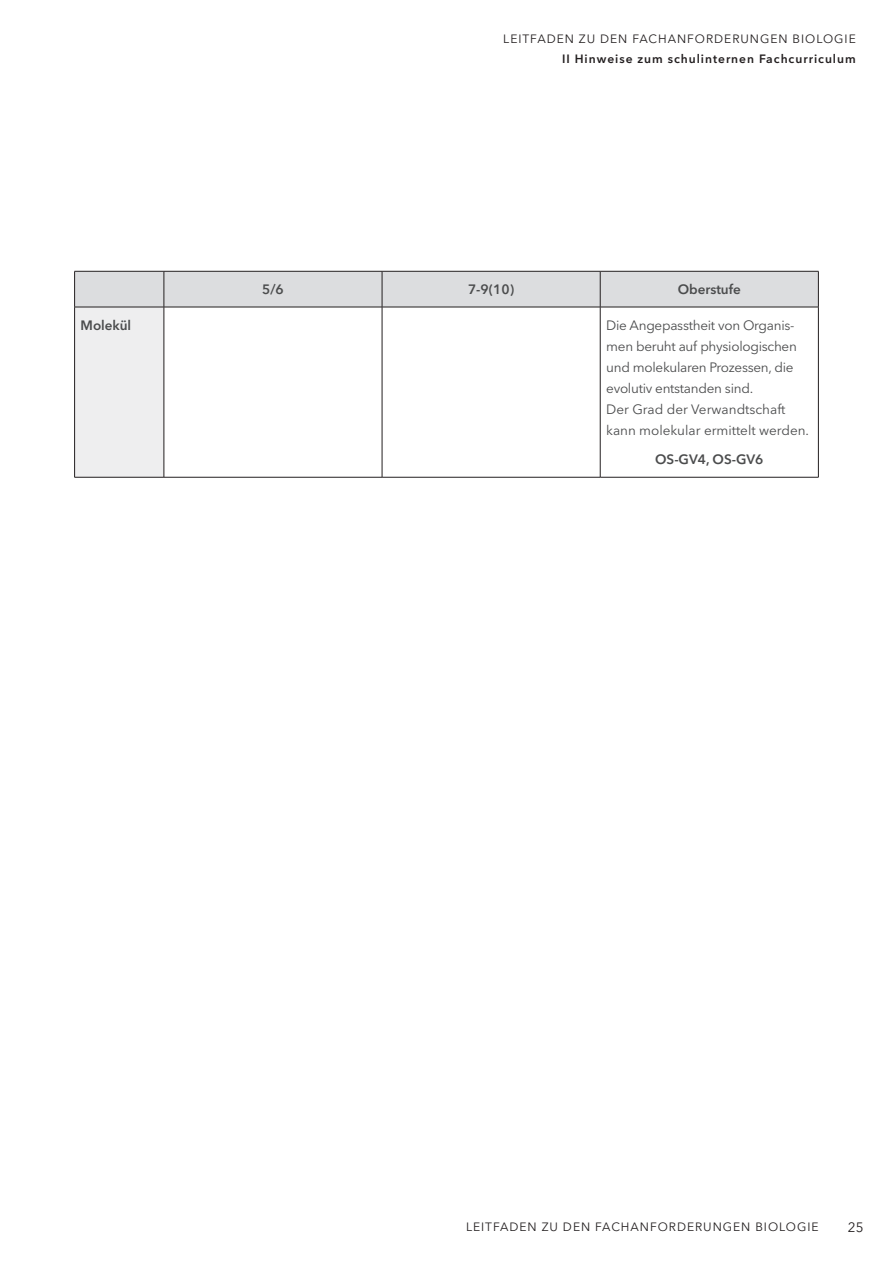
<style>
.page{position:relative;width:893px;height:1263px;background:#fff}
.page>*{position:absolute;margin:0;border:0;box-sizing:border-box;transform-origin:0 0}
.t1{font:13.5px/21px "Avenir Next LT Pro";letter-spacing:-.02em;color:#4b4c4d}
.t2{font:13.5px/21px "Avenir Next LT Pro";color:#4b4c4d}
.t3{font:600 13.5px "Avenir Next LT Pro";color:#4b4c4d}
.t4{font:13.5px "Avenir Next LT Pro";color:#231f20}
.t5{font:12px "Avenir Next LT Pro";letter-spacing:.08em;color:#231f20}
.Ü_2{font:600 12px "Avenir Next LT Pro";letter-spacing:.08em;color:#231f20}
</style>
<div class="page">
<div style="left:75px;top:272px;width:743px;height:35px;background:#dcdddf"></div>
<div style="left:75px;top:307px;width:89px;height:170px;background:#eeeeef"></div>
<hr style="left:74px;top:271px;width:90px;height:1px;background:#231f20">
<hr style="left:74px;top:271px;width:1px;height:36px;background:#231f20">
<hr style="left:164px;top:271px;width:218px;height:1px;background:#231f20">
<hr style="left:164px;top:271px;width:1px;height:36px;background:#231f20">
<hr style="left:382px;top:271px;width:218px;height:1px;background:#231f20">
<hr style="left:382px;top:271px;width:1px;height:36px;background:#231f20">
<hr style="left:600px;top:271px;width:219px;height:1px;background:#231f20">
<hr style="left:600px;top:271px;width:1px;height:36px;background:#231f20">
<hr style="left:818px;top:271px;width:1px;height:36px;background:#231f20">
<hr style="left:74px;top:307px;width:90px;height:1px;background:#231f20">
<hr style="left:74px;top:307px;width:1px;height:170px;background:#231f20">
<hr style="left:164px;top:307px;width:218px;height:1px;background:#231f20">
<hr style="left:164px;top:307px;width:1px;height:170px;background:#231f20">
<hr style="left:382px;top:307px;width:218px;height:1px;background:#231f20">
<hr style="left:382px;top:307px;width:1px;height:170px;background:#231f20">
<hr style="left:600px;top:307px;width:219px;height:1px;background:#231f20">
<hr style="left:600px;top:307px;width:1px;height:170px;background:#231f20">
<hr style="left:818px;top:307px;width:1px;height:170px;background:#231f20">
<hr style="left:74px;top:477px;width:90px;height:1px;background:#231f20">
<hr style="left:164px;top:477px;width:218px;height:1px;background:#231f20">
<hr style="left:382px;top:477px;width:218px;height:1px;background:#231f20">
<hr style="left:600px;top:477px;width:219px;height:1px;background:#231f20">
<p class="t5" style="left:503px;top:32px;width:354px">LEITFADEN ZU DEN FACHANFORDERUNGEN BIOLOGIE</p>
<p class="Ü_2" style="left:562px;top:51px;width:295px">II Hinweise zum schulinternen Fachcurriculum</p>
<p class="t3" style="left:262px;top:281px;width:23px">5/6</p>
<p class="t3" style="left:468px;top:281px;width:48px">7-9(10)</p>
<p class="t3" style="left:678px;top:281px;width:65px">Oberstufe</p>
<p class="t3" style="left:81px;top:317px;width:52px">Molekül</p>
<p class="t1" style="left:606px;top:315px;width:192px">Die Angepasstheit von Organis&shy;men beruht auf physiologischen und molekularen Prozessen, die evolutiv entstanden sind.</p>
<p class="t2" style="left:606px;top:399px;width:204px">Der Grad der Verwandtschaft kann molekular ermittelt werden.</p>
<p class="t3" style="left:655px;top:452px;width:110px">OS-GV4, OS-GV6</p>
<p class="t5" style="left:466px;top:1219px;width:354px">LEITFADEN ZU DEN FACHANFORDERUNGEN BIOLOGIE</p>
<p class="t4" style="left:848px;top:1219px;width:17px">25</p>
</div>
